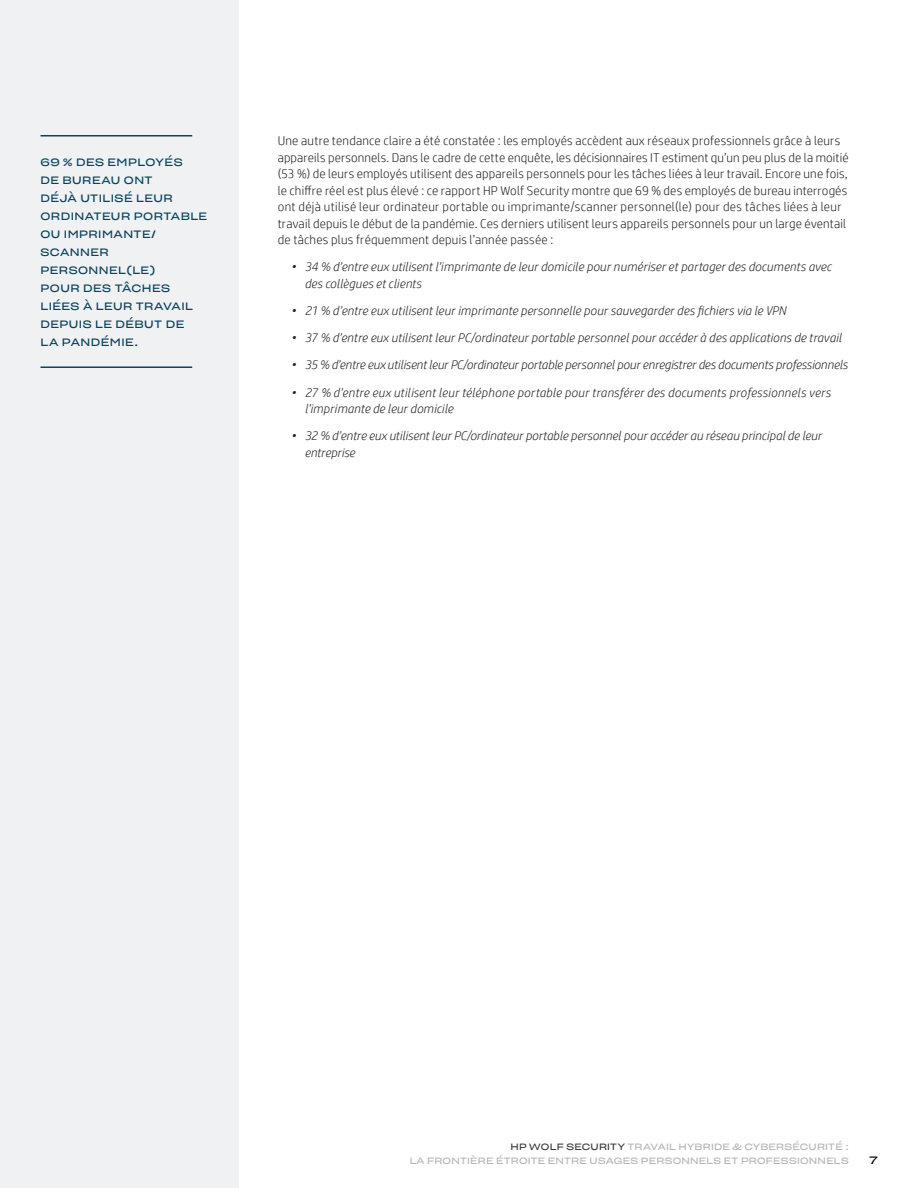
<style>
.page{position:relative;width:918px;height:1188px;background:#fff}
.page>*{position:absolute;margin:0;border:0;box-sizing:border-box;transform-origin:0 0}
.text{font:300 12.75px/16.5px "HP Simplified";letter-spacing:.015em;color:#231f20}
.t1{font:italic 300 12.75px/16.5px "HP Simplified";letter-spacing:.005em;color:#231f20}
.leads{font:10.5px/18px "Sharp Grotesk Book 25";letter-spacing:.04em;color:#0b435c}
.t2{font:10.5px "Sharp Grotesk Book 25";color:#0e0905}
.t3{font:9px/13.5px "Sharp Grotesk Book 25";letter-spacing:.025em;color:#a3a3a3;text-align:right}
.s1{color:#0e0905}
</style>
<div class="page">
<div style="left:0;top:0;width:239px;height:1188px;background:#eff1f3"></div>
<hr style="left:40px;top:135px;width:152px;height:1px;background:#0b435c">
<hr style="left:40px;top:366px;width:152px;height:2px;background:#0b435c">
<p class="leads" style="left:40px;top:152px;width:168px">69 % DES EMPLOYÉS<br>DE BUREAU ONT<br>DÉJÀ UTILISÉ LEUR<br>ORDINATEUR PORTABLE<br>OU IMPRIMANTE/<br>SCANNER<br>PERSONNEL(LE)<br>POUR DES TÂCHES<br>LIÉES À LEUR TRAVAIL<br>DEPUIS LE DÉBUT DE<br>LA PANDÉMIE.</p>
<p class="text" style="left:278px;top:132px;width:572px">Une autre tendance claire a été constatée : les employés accèdent aux réseaux professionnels grâce à leurs appareils personnels. Dans le cadre de cette enquête, les décisionnaires IT estiment qu’un peu plus de la moitié (53 %) de leurs employés utilisent des appareils personnels pour les tâches liées à leur travail. Encore une fois, le chiffre réel est plus élevé : ce rapport HP Wolf Security montre que 69 % des employés de bureau interrogés ont déjà utilisé leur ordinateur portable ou imprimante/scanner personnel(le) pour des tâches liées à leur travail depuis le début de la pandémie. Ces derniers utilisent leurs appareils personnels pour un large éventail de tâches plus fréquemment depuis l’année passée :</p>
<p class="t1" style="left:305px;top:258px;width:528px;text-indent:-14px">• 34 % d’entre eux utilisent l’imprimante de leur domicile pour numériser et partager des documents avec des collègues et clients</p>
<p class="t1" style="left:291px;top:302px;width:497px">• 21 % d’entre eux utilisent leur imprimante personnelle pour sauvegarder des fichiers via le VPN</p>
<p class="t1" style="left:291px;top:329px;width:552px">• 37 % d’entre eux utilisent leur PC/ordinateur portable personnel pour accéder à des applications de travail</p>
<p class="t1" style="left:291px;top:356px;width:558px">• 35 % d’entre eux utilisent leur PC/ordinateur portable personnel pour enregistrer des documents professionnels</p>
<p class="t1" style="left:305px;top:383px;width:528px;text-indent:-14px">• 27 % d’entre eux utilisent leur téléphone portable pour transférer des documents professionnels vers l’imprimante de leur domicile</p>
<p class="t1" style="left:305px;top:427px;width:518px;text-indent:-14px">• 32 % d’entre eux utilisent leur PC/ordinateur portable personnel pour accéder au réseau principal de leur entreprise</p>
<p class="t3" style="left:409px;top:1139px;width:441px"><span class="s1">HP WOLF SECURITY</span> TRAVAIL HYBRIDE &amp; CYBERSÉCURITÉ :<br>LA FRONTIÈRE ÉTROITE ENTRE USAGES PERSONNELS ET PROFESSIONNELS</p>
<p class="t2" style="left:869px;top:1151px;width:10px">7</p>
</div>
